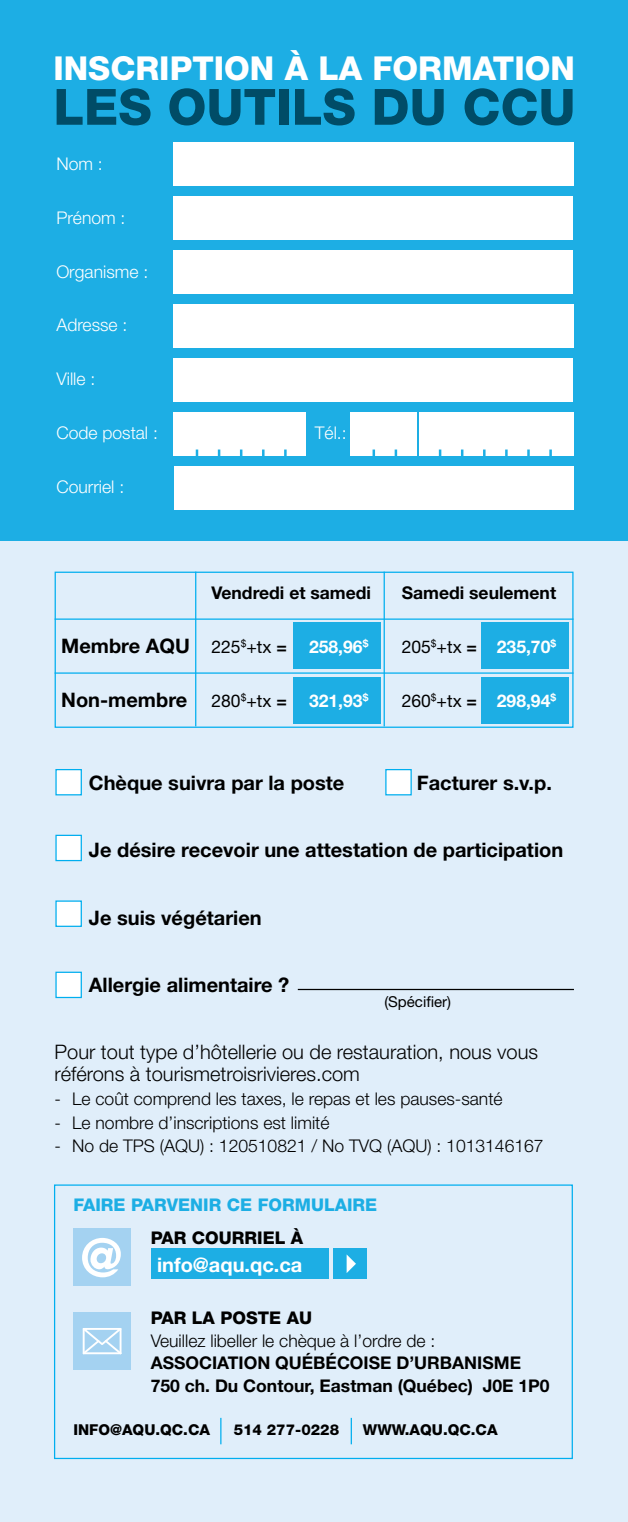
<style>
.page{position:relative;width:628px;height:1522px;background:#fff}
.page>*{position:absolute;margin:0;border:0;box-sizing:border-box;transform-origin:0 0}
.t1{font:800 53px "Helvetica Neue";color:#fff}
.t2{font:800 50px "Helvetica Neue";color:#004c67}
.t3{font:800 33px "Helvetica Neue";color:#fff}
.t4{font:700 20px "Helvetica Neue";color:#000}
.t5{font:300 20px/22.5px "Helvetica Neue";color:#000}
.t6{font:700 20px "Helvetica Neue";color:#fff}
.t7{font:300 17.5px "Helvetica Neue";color:#000}
.t8{font:700 17.5px/22.5px "Helvetica Neue";color:#000}
.t9{font:300 17.5px "Helvetica Neue";color:#fff}
.t10{font:17.5px "Helvetica Neue";color:#000}
.t11{font:800 17.5px "Helvetica Neue";color:#1daee4}
.t12{font:800 17.5px "Helvetica Neue";color:#000}
.t13{font:700 17.5px "Helvetica Neue";color:#fff}
.t14{font:800 15px "Helvetica Neue";color:#000}
.t15{font:15px "Helvetica Neue";color:#000}
.s1{font-weight:400;font-size:17.5px}
.s2{font-size:17.5px}
.s3{font-weight:700}
.s4{font-weight:700;color:#fff}
</style>
<div class="page">
<div style="left:0;top:0;width:627px;height:1521px;background:#e0eefa"></div>
<div style="left:0;top:0;width:627px;height:541px;background:#1daee4"></div>
<div style="left:173px;top:142px;width:400px;height:43px;background:#fff"></div>
<div style="left:173px;top:196px;width:399px;height:43px;background:#fff"></div>
<div style="left:173px;top:250px;width:399px;height:43px;background:#fff"></div>
<div style="left:173px;top:304px;width:400px;height:43px;background:#fff"></div>
<div style="left:173px;top:358px;width:399px;height:43px;background:#fff"></div>
<div style="left:173px;top:412px;width:132px;height:43px;background:#fff"></div>
<div style="left:173px;top:466px;width:400px;height:43px;background:#fff"></div>
<svg style="left:195px;top:449px;width:3px;height:7px"></svg>
<svg style="left:218px;top:449px;width:2px;height:6px"></svg>
<svg style="left:240px;top:449px;width:2px;height:6px"></svg>
<svg style="left:262px;top:449px;width:2px;height:6px"></svg>
<svg style="left:284px;top:449px;width:2px;height:7px"></svg>
<div style="left:350px;top:412px;width:66px;height:43px;background:#fff"></div>
<div style="left:419px;top:412px;width:154px;height:43px;background:#fff"></div>
<svg style="left:372px;top:449px;width:2px;height:7px"></svg>
<svg style="left:394px;top:449px;width:3px;height:7px"></svg>
<svg style="left:438px;top:449px;width:3px;height:7px"></svg>
<svg style="left:460px;top:449px;width:3px;height:7px"></svg>
<svg style="left:482px;top:449px;width:3px;height:7px"></svg>
<svg style="left:504px;top:449px;width:3px;height:7px"></svg>
<svg style="left:526px;top:449px;width:3px;height:7px"></svg>
<svg style="left:549px;top:449px;width:2px;height:7px"></svg>
<div style="left:55px;top:769px;width:27px;height:26px;background:#fff;border:1px solid #00aeef"></div>
<div style="left:55px;top:834px;width:27px;height:27px;background:#fff;border:1px solid #00aeef"></div>
<div style="left:55px;top:900px;width:27px;height:27px;background:#fff;border:1px solid #00aeef"></div>
<div style="left:55px;top:971px;width:27px;height:27px;background:#fff;border:1px solid #00aeef"></div>
<div style="left:385px;top:769px;width:26px;height:26px;background:#fff;border:1px solid #00aeef"></div>
<hr style="left:297px;top:989px;width:276px;height:1px;background:#000">
<hr style="left:55px;top:672px;width:518px;height:1px;background:#00aeef">
<hr style="left:55px;top:618px;width:518px;height:2px;background:#00aeef">
<hr style="left:195px;top:571px;width:1px;height:155px;background:#00aeef">
<hr style="left:383px;top:571px;width:1px;height:155px;background:#00aeef">
<div style="left:55px;top:571px;width:518px;height:157px;border:1px solid #00aeef"></div>
<div style="left:54px;top:1184px;width:518px;height:275px;border:1px solid #00aeef"></div>
<div style="left:150px;top:1248px;width:178px;height:31px;background:#1daee4"></div>
<div style="left:73px;top:1228px;width:58px;height:58px;background:#a4d2f1"></div>
<div style="left:73px;top:1312px;width:58px;height:57px;background:#a4d2f1"></div>
<svg style="left:82px;top:1328px;width:40px;height:26px"></svg>
<svg style="left:220px;top:1417px;width:1px;height:27px"></svg>
<svg style="left:350px;top:1418px;width:1px;height:26px"></svg>
<div style="left:332px;top:1248px;width:34px;height:31px;background:#1daee4"></div>
<svg style="left:346px;top:1254px;width:9px;height:19px"></svg>
<div style="left:292px;top:622px;width:88px;height:47px;background:#1daee4"></div>
<div style="left:480px;top:622px;width:88px;height:47px;background:#1daee4"></div>
<div style="left:292px;top:677px;width:88px;height:46px;background:#1daee4"></div>
<div style="left:480px;top:677px;width:88px;height:46px;background:#1daee4"></div>
<h3 class="t3" style="left:53px;top:48px;width:522px">INSCRIPTION À LA FORMATION</h3>
<h2 class="t2" style="left:53px;top:77px;width:523px">LES OUTILS DU CCU</h2>
<p class="t9" style="left:56px;top:153px;width:48px">Nom :</p>
<p class="t9" style="left:56px;top:207px;width:71px">Prénom :</p>
<p class="t9" style="left:56px;top:261px;width:93px">Organisme :</p>
<p class="t9" style="left:56px;top:314px;width:72px">Adresse :</p>
<p class="t9" style="left:56px;top:368px;width:41px">Ville :</p>
<p class="t9" style="left:56px;top:422px;width:103px">Code postal :</p>
<p class="t9" style="left:314px;top:422px;width:33px">Tél.:</p>
<p class="t9" style="left:56px;top:476px;width:69px">Courriel :</p>
<p class="t8" style="left:211px;top:581px;width:161px">Vendredi et samedi</p>
<p class="t8" style="left:401px;top:581px;width:156px">Samedi seulement</p>
<p class="t4" style="left:61px;top:633px;width:227px">Membre AQU <span class="s1">225</span><sup>$</sup><span class="s1">+tx</span> <span class="s2">=</span></p>
<p class="t13" style="left:309px;top:636px;width:61px">258,96<sup>$</sup></p>
<p class="t10" style="left:401px;top:636px;width:156px">205<sup>$</sup>+tx <span class="s3">=</span> <span class="s4">235,70</span><sup>$</sup></p>
<p class="t4" style="left:61px;top:687px;width:227px">Non-membre <span class="s1">280</span><sup>$</sup><span class="s1">+tx</span> <span class="s2">=</span></p>
<p class="t13" style="left:309px;top:689px;width:61px">321,93<sup>$</sup></p>
<p class="t10" style="left:401px;top:690px;width:156px">260<sup>$</sup>+tx <span class="s3">=</span> <span class="s4">298,94</span><sup>$</sup></p>
<p class="t4" style="left:89px;top:770px;width:257px">Chèque suivra par la poste</p>
<p class="t4" style="left:416px;top:770px;width:136px">Facturer s.v.p.</p>
<p class="t4" style="left:89px;top:837px;width:475px">Je désire recevoir une attestation de participation</p>
<p class="t4" style="left:89px;top:905px;width:174px">Je suis végétarien</p>
<p class="t4" style="left:89px;top:972px;width:202px">Allergie alimentaire ?</p>
<p class="t15" style="left:384px;top:993px;width:68px">(Spécifier)</p>
<p class="t5" style="left:55px;top:1039px;width:484px">Pour tout type d’hôtellerie ou de restauration, nous vous référons à tourismetroisrivieres.com</p>
<p class="t7" style="left:55px;top:1088px;width:449px">- Le coût comprend les taxes, le repas et les pauses-santé</p>
<p class="t7" style="left:55px;top:1111px;width:276px">- Le nombre d’inscriptions est limité</p>
<p class="t7" style="left:55px;top:1135px;width:490px">- No de TPS (AQU) : 120510821 / No TVQ (AQU) : 1013146167</p>
<p class="t11" style="left:73px;top:1194px;width:305px">FAIRE PARVENIR CE FORMULAIRE</p>
<h1 class="t1" style="left:80px;top:1226px;width:44px">@</h1>
<p class="t12" style="left:150px;top:1227px;width:154px">PAR COURRIEL À</p>
<p class="t6" style="left:157px;top:1252px;width:147px">info@aqu.qc.ca</p>
<p class="t12" style="left:150px;top:1307px;width:163px">PAR LA POSTE AU</p>
<p class="t7" style="left:150px;top:1329px;width:286px">Veuillez libeller le chèque à l’ordre de :</p>
<p class="t8" style="left:150px;top:1351px;width:400px">ASSOCIATION QUÉBÉCOISE D’URBANISME<br>750 ch. Du Contour, Eastman (Québec) J0E 1P0</p>
<p class="t14" style="left:73px;top:1421px;width:138px">INFO@AQU.QC.CA</p>
<p class="t14" style="left:233px;top:1421px;width:107px">514 277-0228</p>
<p class="t14" style="left:362px;top:1421px;width:136px">WWW.AQU.QC.CA</p>
</div>
